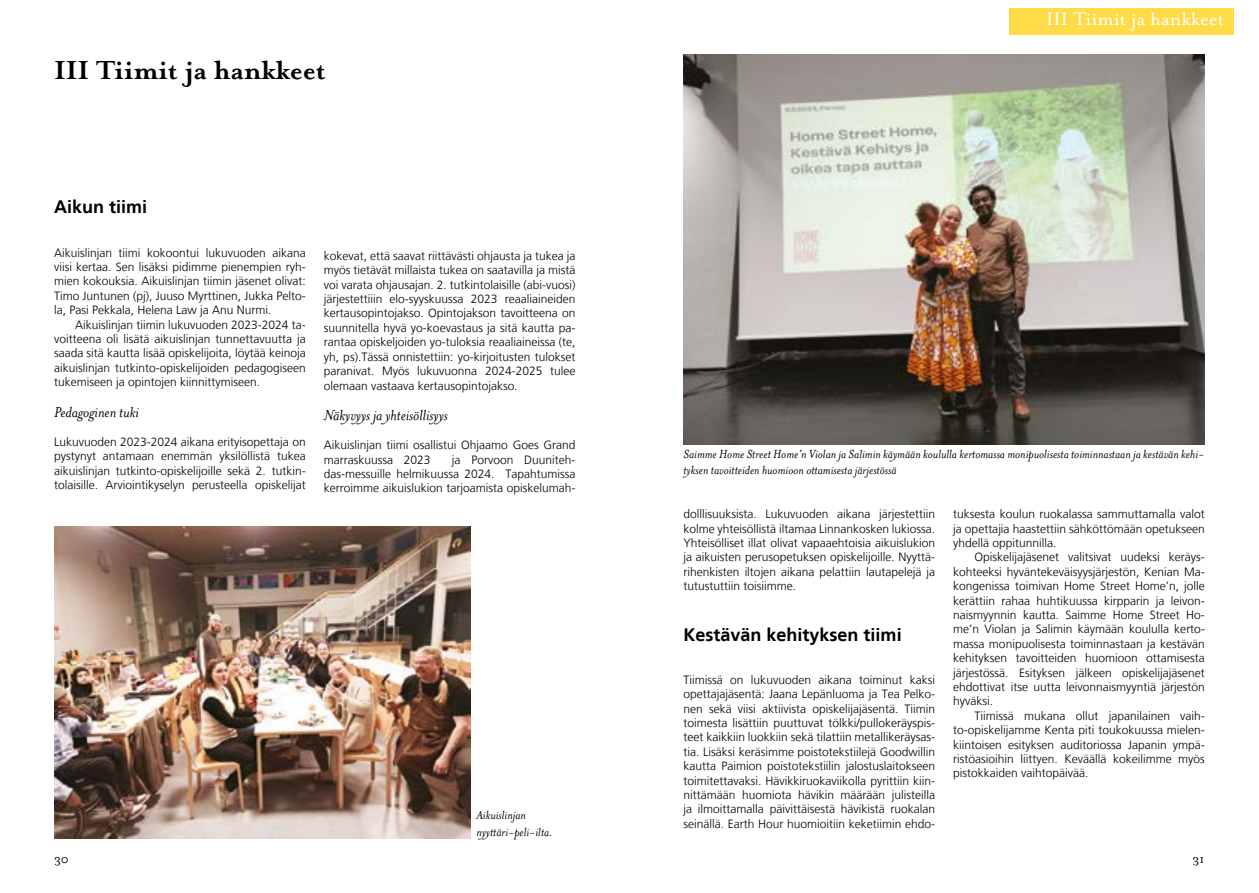
<style>
.page{position:relative;width:1259px;height:893px;background:#fff}
.page>*{position:absolute;margin:0;border:0;box-sizing:border-box;transform-origin:0 0}
.t1{font:700 30px "Mrs Eaves OT";color:#000}
.t2{font:21px "Mrs Eaves OT";color:#fff}
.t3{font:700 18px "Frutiger LT";color:#000}
.t4{font:italic 16.5px "Mrs Eaves OT";color:#000}
.t5{font:italic 13.5px/16.5px "Mrs Eaves OT";color:#000}
.t6{font:13.5px "Mrs Eaves OT";color:#000}
.t7{font:300 12px/14.4px "Frutiger LT";color:#000;text-align:justify}
</style>
<div class="page">
<div style="left:1009px;top:8px;width:224px;height:27px;background:#ffdb47"></div>
<img style="left:54px;top:527px;width:416px;height:312px">
<img style="left:683px;top:54px;width:522px;height:390px">
<h1 class="t1" style="left:54px;top:54px;width:274px">III Tiimit ja hankkeet</h1>
<h3 class="t3" style="left:54px;top:197px;width:95px">Aikun tiimi</h3>
<p class="t7" style="left:54px;top:245px;width:253px">Aikuislinjan tiimi kokoontui lukuvuoden aikana viisi kertaa. Sen lisäksi pidimme pienempien ryh&shy;mien kokouksia. Aikuislinjan tiimin jäsenet olivat:<br>Timo Juntunen (pj), Juuso Myrttinen, Jukka Pelto&shy;la, Pasi Pekkala, Helena Law ja Anu Nurmi.</p>
<p class="t7" style="left:54px;top:317px;width:253px;text-indent:21px">Aikuislinjan tiimin lukuvuoden 2023-2024 ta&shy;voitteena oli lisätä aikuislinjan tunnettavuutta ja saada sitä kautta lisää opiskelijoita, löytää keinoja aikuislinjan tutkinto-opiskelijoiden pedagogiseen tukemiseen ja opintojen kiinnittymiseen.</p>
<h3 class="t4" style="left:54px;top:403px;width:86px">Pedagoginen tuki</h3>
<p class="t7" style="left:54px;top:435px;width:253px">Lukuvuoden 2023-2024 aikana erityisopettaja on pystynyt antamaan enemmän yksilöllistä tukea aikuislinjan tutkinto-opiskelijoille sekä 2. tutkin&shy;tolaisille. Arviointikyselyn perusteella opiskelijat</p>
<p class="t7" style="left:324px;top:249px;width:253px">kokevat, että saavat riittävästi ohjausta ja tukea ja myös tietävät millaista tukea on saatavilla ja mistä voi varata ohjausajan. 2. tutkintolaisille (abi-vuosi) järjestettiiin elo-syyskuussa 2023 reaaliaineiden kertausopintojakso. Opintojakson tavoitteena on suunnitella hyvä yo-koevastaus ja sitä kautta pa&shy;rantaa opiskeljoiden yo-tuloksia reaaliaineissa (te, yh, ps).Tässä onnistettiin: yo-kirjoitusten tulokset paranivat. Myös lukuvuonna 2024-2025 tulee olemaan vastaava kertausopintojakso.</p>
<h3 class="t4" style="left:324px;top:407px;width:125px">Näkyvyys ja yhteisöllisyys</h3>
<p class="t7" style="left:324px;top:438px;width:253px">Aikuislinjan tiimi osallistui Ohjaamo Goes Grand marraskuussa 2023</p>
<p class="t7" style="left:324px;top:452px;width:253px;text-indent:128px">ja Porvoon Duuniteh&shy;das-messuille helmikuussa 2024. Tapahtumissa kerroimme aikuislukion tarjoamista opiskelumah-</p>
<p class="t5" style="left:476px;top:807px;width:78px">Aikuislinjan nyyttäri-peli-ilta.</p>
<h2 class="t2" style="left:1046px;top:8px;width:179px">III Tiimit ja hankkeet</h2>
<p class="t5" style="left:683px;top:446px;width:522px">Saimme Home Street Home’n Violan ja Salimin käymään koululla kertomassa monipuolisesta toiminnastaan ja kestävän kehi&shy;tyksen tavoitteiden huomioon ottamisesta järjestössä</p>
<p class="t7" style="left:683px;top:507px;width:253px">dolllisuuksista. Lukuvuoden aikana järjestettiin kolme yhteisöllistä iltamaa Linnankosken lukiossa.<br>Yhteisölliset illat olivat vapaaehtoisia aikuislukion ja aikuisten perusopetuksen opiskelijoille. Nyyttä&shy;rihenkisten iltojen aikana pelattiin lautapelejä ja tutustuttiin toisiimme.</p>
<h3 class="t3" style="left:683px;top:624px;width:220px">Kestävän kehityksen tiimi</h3>
<p class="t7" style="left:683px;top:673px;width:253px">Tiimissä on lukuvuoden aikana toiminut kaksi opettajajäsentä: Jaana Lepänluoma ja Tea Pelko&shy;nen sekä viisi aktiivista opiskelijajäsentä. Tiimin toimesta lisättiin puuttuvat tölkki/pullokeräyspis&shy;teet kaikkiin luokkiin sekä tilattiin metallikeräysas&shy;tia. Lisäksi keräsimme poistotekstiilejä Goodwillin kautta Paimion poistotekstiilin jalostuslaitokseen toimitettavaksi. Hävikkiruokaviikolla pyrittiin kiin&shy;nittämään huomiota hävikin määrään julisteilla ja ilmoittamalla päivittäisestä hävikistä ruokalan seinällä. Earth Hour huomioitiin keketiimin ehdo-</p>
<p class="t7" style="left:953px;top:507px;width:253px">tuksesta koulun ruokalassa sammuttamalla valot ja opettajia haastettiin sähköttömään opetukseen yhdellä oppitunnilla.</p>
<p class="t7" style="left:953px;top:550px;width:253px;text-indent:21px">Opiskelijajäsenet valitsivat uudeksi keräys&shy;kohteeksi hyväntekeväisyysjärjestön, Kenian Ma&shy;kongenissa toimivan Home Street Home’n, jolle kerättiin rahaa huhtikuussa kirpparin ja leivon&shy;naismyynnin kautta. Saimme Home Street Ho&shy;me’n Violan ja Salimin käymään koululla kerto&shy;massa monipuolisesta toiminnastaan ja kestävän kehityksen tavoitteiden huomioon ottamisesta järjestössä. Esityksen jälkeen opiskelijajäsenet ehdottivat itse uutta leivonnaismyyntiä järjestön hyväksi.</p>
<p class="t7" style="left:953px;top:709px;width:253px;text-indent:21px">Tiimissä mukana ollut japanilainen vaih&shy;to-opiskelijamme Kenta piti toukokuussa mielen&shy;kiintoisen esityksen auditoriossa Japanin ympä&shy;ristöasioihin liittyen. Keväällä kokeilimme myös pistokkaiden vaihtopäivää.</p>
<p class="t6" style="left:54px;top:852px;width:16px">30</p>
<p class="t6" style="left:1192px;top:852px;width:13px">31</p>
</div>
